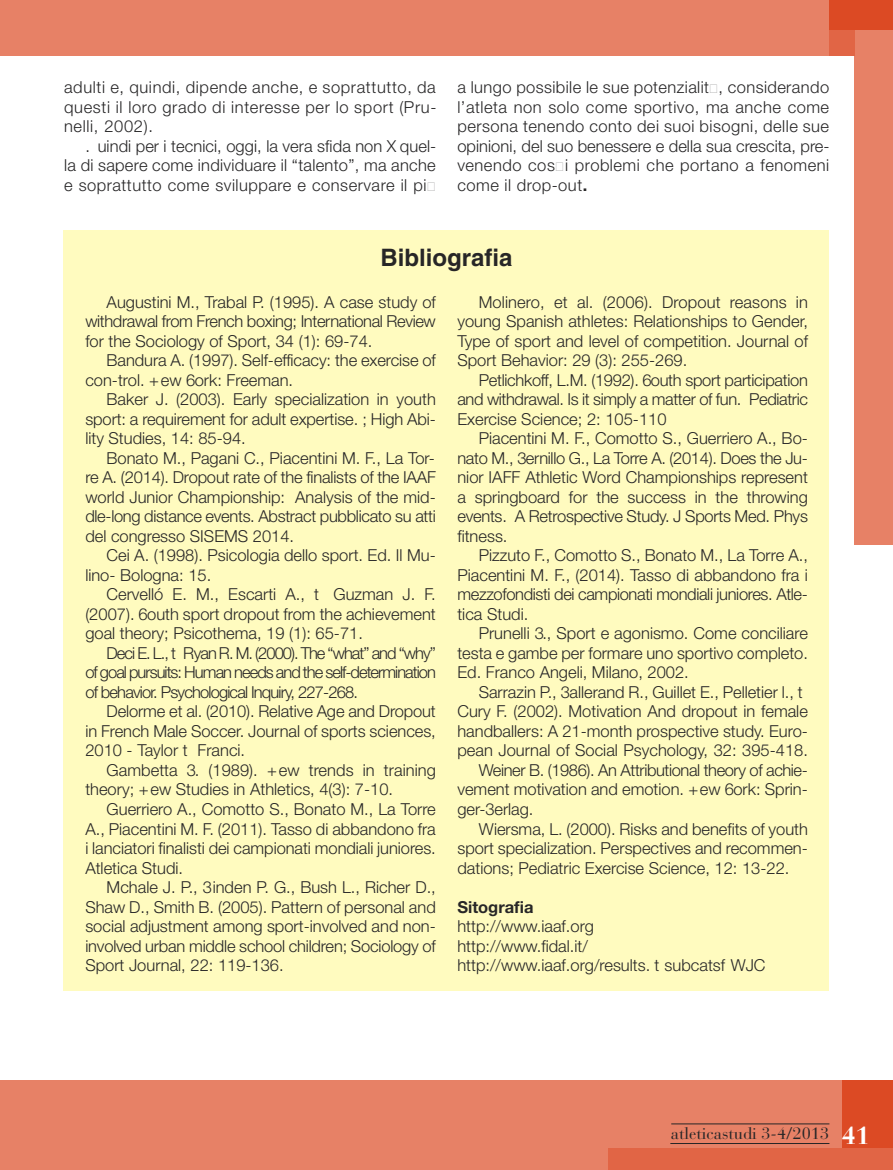
<style>
.page{position:relative;width:893px;height:1170px;background:#fff}
.page>*{position:absolute;margin:0;border:0;box-sizing:border-box;transform-origin:0 0}
.t1{font:700 24px "Helvetica";color:#272627}
.t2{font:300 16.5px/19.5px "Helvetica Neue";color:#272627;text-align:justify}
.t3{font:300 16.5px "Helvetica Neue";letter-spacing:-.025em;color:#272627}
.t4{font:16.5px "Bauer Bodoni";color:#272627}
.t5{font:700 16.5px "Helvetica Neue";color:#272627}
.s1{font-weight:700}
.s2{font-weight:700;font-size:24.75px;color:#fff}
</style>
<div class="page">
<div style="left:855px;top:22px;width:38px;height:523px;background:#e78166"></div>
<div style="left:0;top:0;width:893px;height:55px;background:#e78166"></div>
<div style="left:0;top:1080px;width:893px;height:89px;background:#e78166"></div>
<div style="left:842px;top:1080px;width:51px;height:68px;background:#dc4a24"></div>
<div style="left:608px;top:1148px;width:285px;height:21px;background:#e16545"></div>
<div style="left:829px;top:0;width:26px;height:55px;background:#e16545"></div>
<div style="left:829px;top:0;width:64px;height:30px;background:#dc4a24"></div>
<hr style="left:670px;top:1142px;width:159px;height:1px;background:#272627">
<hr style="left:671px;top:1123px;width:158px;height:1px;background:#272627">
<div style="left:64px;top:230px;width:765px;height:760px;background:#fffbbf"></div>
<p class="t2" style="left:64px;top:77px;width:374px">adulti e, quindi, dipende anche, e soprattutto, da questi il loro grado di interesse per lo sport (Pru&shy;nelli, 2002).</p>
<p class="t2" style="left:64px;top:136px;width:374px;text-indent:21px">. uindi per i tecnici, oggi, la vera sfida non X quel&shy;la di sapere come individuare il “talento”, ma anche e soprattutto come sviluppare e conservare il pi_</p>
<p class="t2" style="left:457px;top:77px;width:374px">a lungo possibile le sue potenzialitU, considerando l’atleta non solo come sportivo, ma anche come persona tenendo conto dei suoi bisogni, delle sue opinioni, del suo benessere e della sua crescita, pre&shy;venendo cosZ i problemi che portano a fenomeni come il drop-out<span class="s1">.</span></p>
<h1 class="t1" style="left:381px;top:249px;width:133px">Bibliografia</h1>
<p class="t2" style="left:85px;top:292px;width:352px;text-indent:21px">Augustini M., Trabal P. (1995). A case study of withdrawal from French boxing; International Review for the Sociology of Sport, 34 (1): 69-74.</p>
<p class="t2" style="left:85px;top:350px;width:352px;text-indent:21px">Bandura A. (1997). Self-efficacy: the exercise of con-trol. + ew 6ork: Freeman.</p>
<p class="t2" style="left:85px;top:389px;width:352px;text-indent:21px">Baker J. (2003). Early specialization in youth sport: a requirement for adult expertise. ; High Abi&shy;lity Studies, 14: 85-94.</p>
<p class="t2" style="left:85px;top:448px;width:352px;text-indent:21px">Bonato M., Pagani C., Piacentini M. F., La Tor&shy;re A. (2014). Dropout rate of the finalists of the IAAF world Junior Championship: Analysis of the mid&shy;dle-long distance events. Abstract pubblicato su atti del congresso SISEMS 2014.</p>
<p class="t2" style="left:85px;top:545px;width:352px;text-indent:21px">Cei A. (1998). Psicologia dello sport. Ed. Il Mu&shy;lino- Bologna: 15.</p>
<p class="t2" style="left:85px;top:584px;width:352px;text-indent:21px">Cervelló E. M., Escarti A., t Guzman J. F. (2007). 6outh sport dropout from the achievement goal theory; Psicothema, 19 (1): 65-71.</p>
<p class="t2" style="left:85px;top:643px;width:352px;text-indent:21px">Deci E. L., t Ryan R. M. (2000). The “what” and “why” of goal pursuits: Human needs and the self-determination of behavior. Psychological Inquiry, 227-268.</p>
<p class="t2" style="left:85px;top:701px;width:352px;text-indent:21px">Delorme et al. (2010). Relative Age and Dropout in French Male Soccer. Journal of sports sciences, 2010 - Taylor t Franci.</p>
<p class="t2" style="left:85px;top:760px;width:352px;text-indent:21px">Gambetta 3. (1989). + ew trends in training theory; + ew Studies in Athletics, 4(3): 7-10.</p>
<p class="t2" style="left:85px;top:799px;width:352px;text-indent:21px">Guerriero A., Comotto S., Bonato M., La Torre A., Piacentini M. F. (2011). Tasso di abbandono fra i lanciatori finalisti dei campionati mondiali juniores.<br>Atletica Studi.</p>
<p class="t2" style="left:85px;top:877px;width:352px;text-indent:21px">Mchale J. P., 3inden P. G., Bush L., Richer D., Shaw D., Smith B. (2005). Pattern of personal and social adjustment among sport-involved and non&shy;involved urban middle school children; Sociology of Sport Journal, 22: 119-136.</p>
<p class="t2" style="left:457px;top:292px;width:352px;text-indent:21px">Molinero, et al. (2006). Dropout reasons in young Spanish athletes: Relationships to Gender, Type of sport and level of competition. Journal of Sport Behavior: 29 (3): 255-269.</p>
<p class="t2" style="left:457px;top:370px;width:352px;text-indent:21px">Petlichkoff, L.M. (1992). 6outh sport participation and withdrawal. Is it simply a matter of fun. Pediatric Exercise Science; 2: 105-110</p>
<p class="t2" style="left:457px;top:428px;width:352px;text-indent:21px">Piacentini M. F., Comotto S., Guerriero A., Bo&shy;nato M., 3ernillo G., La Torre A. (2014). Does the Ju&shy;nior IAFF Athletic Word Championships represent a springboard for the success in the throwing events. A Retrospective Study. J Sports Med. Phys fitness.</p>
<p class="t2" style="left:457px;top:545px;width:352px;text-indent:21px">Pizzuto F., Comotto S., Bonato M., La Torre A., Piacentini M. F., (2014). Tasso di abbandono fra i mezzofondisti dei campionati mondiali juniores. Atle&shy;tica Studi.</p>
<p class="t2" style="left:457px;top:623px;width:352px;text-indent:21px">Prunelli 3., Sport e agonismo. Come conciliare testa e gambe per formare uno sportivo completo.<br>Ed. Franco Angeli, Milano, 2002.</p>
<p class="t2" style="left:479px;top:682px;width:325px">Sarrazin P., 3allerand R., Guillet E., Pelletier l., t</p>
<p class="t2" style="left:457px;top:701px;width:352px">Cury F. (2002). Motivation And dropout in female</p>
<p class="t2" style="left:457px;top:721px;width:352px">handballers: A 21-month prospective study. Euro-</p>
<p class="t2" style="left:457px;top:740px;width:352px">pean Journal of Social Psychology, 32: 395-418.</p>
<p class="t3" style="left:479px;top:760px;width:331px">Weiner B. (1986). An Attributional theory of achie-</p>
<p class="t2" style="left:457px;top:779px;width:352px">vement motivation and emotion. + ew 6ork: Sprin-</p>
<p class="t2" style="left:457px;top:799px;width:78px">ger-3erlag.</p>
<p class="t2" style="left:479px;top:818px;width:331px">Wiersma, L. (2000). Risks and benefits of youth</p>
<p class="t2" style="left:457px;top:838px;width:352px">sport specialization. Perspectives and recommen-</p>
<p class="t2" style="left:457px;top:857px;width:333px">dations; Pediatric Exercise Science, 12: 13-22.</p>
<p class="t5" style="left:457px;top:896px;width:78px">Sitografia</p>
<p class="t2" style="left:457px;top:916px;width:310px;text-align:left">http://www.iaaf.org<br>http://www.fidal.it/ http://www.iaaf.org/results. t subcatsf WJC</p>
<p class="t4" style="left:671px;top:1127px;width:200px">atleticastudi 3-4/2013 <span class="s2">41</span></p>
</div>
